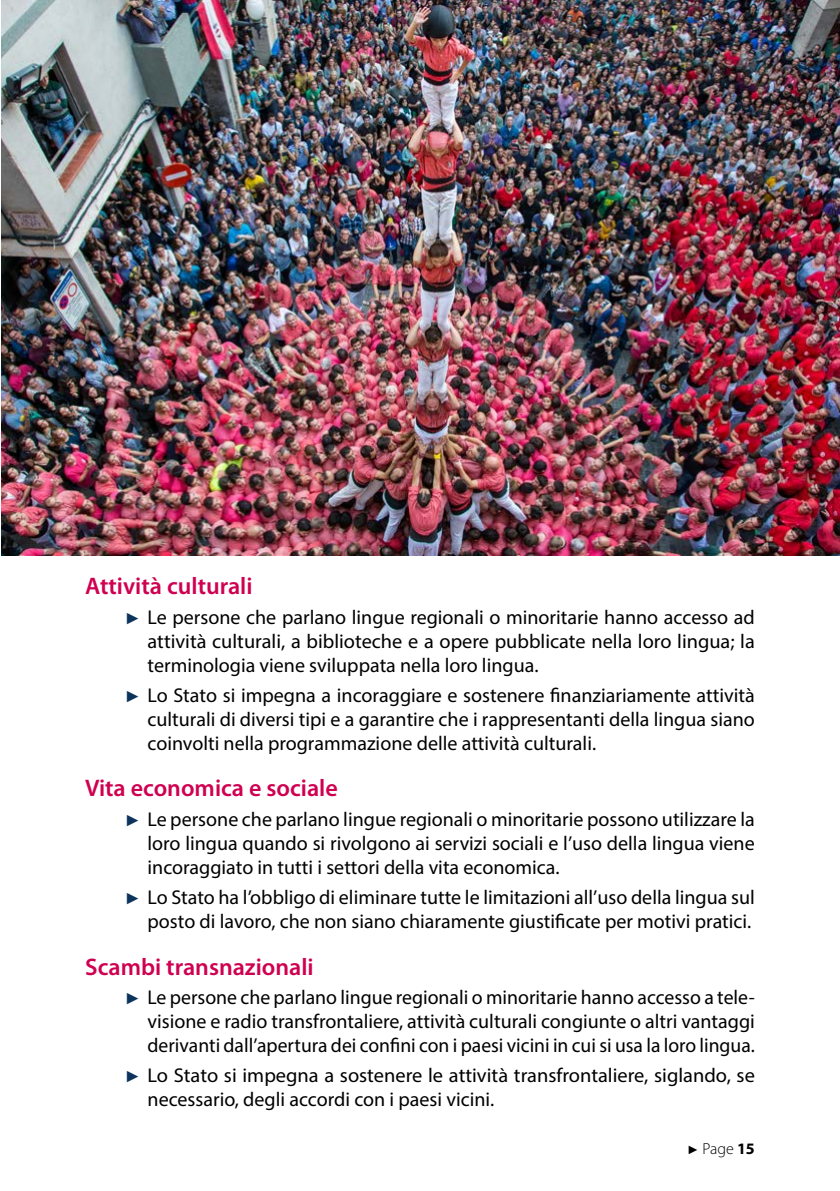
<style>
.page{position:relative;width:840px;height:1191px;background:#fff}
.page>*{position:absolute;margin:0;border:0;box-sizing:border-box;transform-origin:0 0}
.t1{font:600 24px "Myriad Pro";color:#cf0051}
.t2{font:20px/24px "Myriad Pro";color:#000;text-align:justify}
.t3{font:300 16px "Myriad Pro";color:#000}
.s1{font-family:"Arial";font-size:16px;color:#0c335c}
.s2{font-family:"Arial";font-weight:400;font-size:12px}
.s3{font-weight:700}
</style>
<div class="page">
<img style="left:1px;top:0;width:838px;height:556px">
<p class="t1" style="left:85px;top:571px;width:169px">Attività culturali</p>
<p class="t2" style="left:147px;top:605px;width:608px;text-indent:-23px"><span class="s1">►</span> Le persone che parlano lingue regionali o minoritarie hanno accesso ad attività culturali, a biblioteche e a opere pubblicate nella loro lingua; la terminologia viene sviluppata nella loro lingua.</p>
<p class="t2" style="left:147px;top:682px;width:608px;text-indent:-23px"><span class="s1">►</span> Lo Stato si impegna a incoraggiare e sostenere finanziariamente attività culturali di diversi tipi e a garantire che i rappresentanti della lingua siano coinvolti nella programmazione delle attività culturali.</p>
<p class="t1" style="left:85px;top:773px;width:254px">Vita economica e sociale</p>
<p class="t2" style="left:147px;top:807px;width:608px;text-indent:-23px"><span class="s1">►</span> Le persone che parlano lingue regionali o minoritarie possono utilizzare la loro lingua quando si rivolgono ai servizi sociali e l’uso della lingua viene incoraggiato in tutti i settori della vita economica.</p>
<p class="t2" style="left:125px;top:884px;width:631px;text-align:right"><span class="s1">►</span> Lo Stato ha l’obbligo di eliminare tutte le limitazioni all’uso della lingua sul posto di lavoro, che non siano chiaramente giustificate per motivi pratici.</p>
<p class="t1" style="left:85px;top:951px;width:230px">Scambi transnazionali</p>
<p class="t2" style="left:147px;top:985px;width:608px;text-indent:-23px"><span class="s1">►</span> Le persone che parlano lingue regionali o minoritarie hanno accesso a tele&shy;visione e radio transfrontaliere, attività culturali congiunte o altri vantaggi derivanti dall’apertura dei confini con i paesi vicini in cui si usa la loro lingua.</p>
<p class="t2" style="left:147px;top:1062px;width:608px;text-indent:-23px"><span class="s1">►</span> Lo Stato si impegna a sostenere le attività transfrontaliere, siglando, se necessario, degli accordi con i paesi vicini.</p>
<p class="t3" style="left:686px;top:1139px;width:69px"><span class="s2">►</span> Page <span class="s3">15</span></p>
</div>
